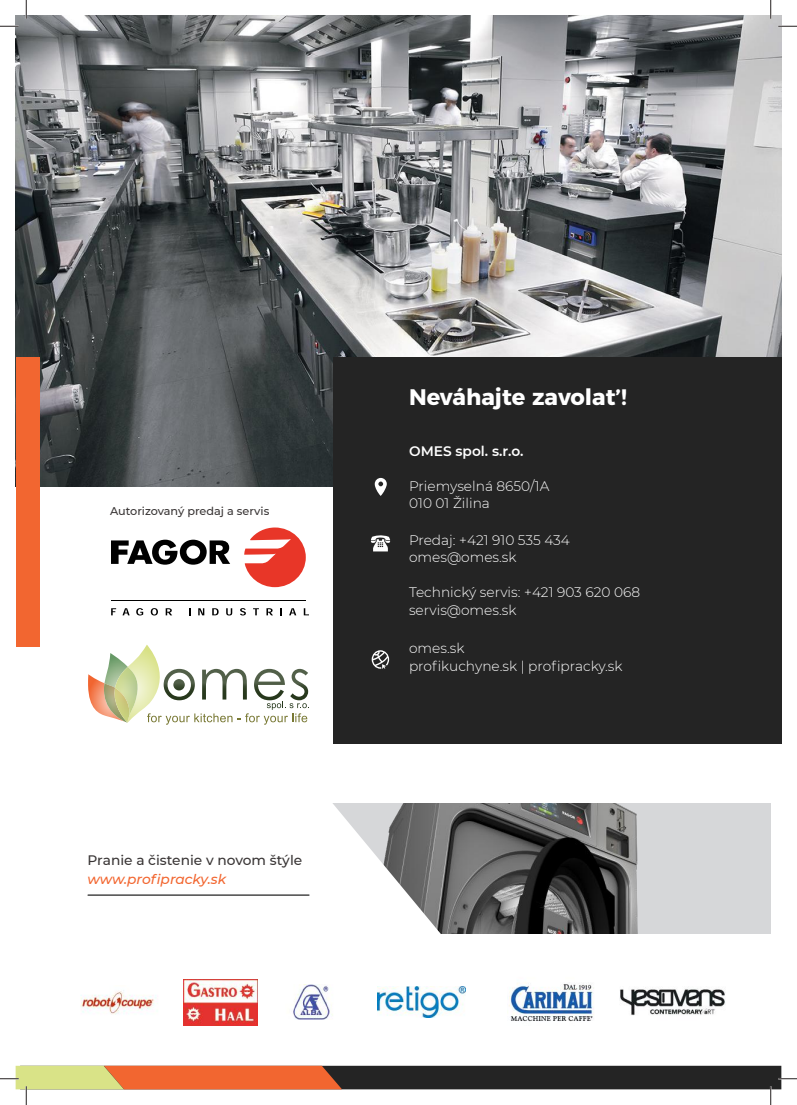
<style>
.page{position:relative;width:797px;height:1105px;background:#fff}
.page>*{position:absolute;margin:0;border:0;box-sizing:border-box;transform-origin:0 0}
.t1{font:700 22.5px "Montserrat";color:#fff}
.t2{font:300 13.75px/17.5px "Montserrat";color:#fff}
.t3{font:500 13.75px "Montserrat";color:#393535}
.t4{font:italic 500 13.75px "Montserrat";letter-spacing:-.005em;color:#f26630}
.t5{font:600 13.75px "Montserrat";color:#fff}
.t6{font:500 11.25px "Montserrat";color:#393535}
</style>
<div class="page">
<div style="left:26px;top:803px;width:744px;height:130px;background:#d6d7d9"></div>
<img style="left:444px;top:803px;width:194px;height:130px">
<svg style="left:26px;top:803px;width:418px;height:131px;fill:#fff"></svg>
<img style="left:16px;top:16px;width:765px;height:471px">
<div style="left:333px;top:357px;width:448px;height:386px;background:#242424"></div>
<div style="left:16px;top:357px;width:23px;height:289px;background:#f26630"></div>
<img style="left:88px;top:674px;width:16px;height:41px">
<img style="left:164px;top:669px;width:31px;height:31px">
<img style="left:202px;top:669px;width:45px;height:30px">
<img style="left:254px;top:669px;width:31px;height:31px">
<img style="left:290px;top:669px;width:18px;height:31px">
<svg style="left:173px;top:679px;width:12px;height:11px"></svg>
<img style="left:104px;top:653px;width:23px;height:30px">
<img style="left:103px;top:683px;width:12px;height:35px">
<img style="left:127px;top:645px;width:33px;height:74px">
<img style="left:115px;top:667px;width:24px;height:49px">
<img style="left:113px;top:688px;width:18px;height:35px">
<svg style="left:147px;top:701px;width:162px;height:24px"></svg>
<svg style="left:371px;top:535px;width:19px;height:16px"></svg>
<svg style="left:372px;top:650px;width:17px;height:19px"></svg>
<svg style="left:375px;top:478px;width:12px;height:18px"></svg>
<img style="left:620px;top:987px;width:105px;height:29px">
<img style="left:80px;top:990px;width:76px;height:24px">
<img style="left:184px;top:979px;width:73px;height:46px">
<img style="left:293px;top:985px;width:40px;height:35px">
<img style="left:377px;top:987px;width:88px;height:31px">
<img style="left:507px;top:982px;width:87px;height:40px">
<hr style="left:111px;top:600px;width:194px;height:1px;background:#000">
<svg style="left:111px;top:608px;width:5px;height:7px"></svg>
<svg style="left:122px;top:608px;width:8px;height:7px"></svg>
<svg style="left:136px;top:608px;width:7px;height:7px"></svg>
<svg style="left:151px;top:608px;width:7px;height:7px"></svg>
<svg style="left:166px;top:608px;width:6px;height:7px"></svg>
<svg style="left:198px;top:608px;width:6px;height:7px"></svg>
<svg style="left:212px;top:608px;width:6px;height:7px"></svg>
<svg style="left:226px;top:608px;width:6px;height:7px"></svg>
<svg style="left:240px;top:608px;width:6px;height:7px"></svg>
<svg style="left:253px;top:608px;width:6px;height:7px"></svg>
<svg style="left:266px;top:608px;width:7px;height:7px"></svg>
<svg style="left:280px;top:608px;width:2px;height:7px"></svg>
<svg style="left:289px;top:608px;width:7px;height:7px"></svg>
<svg style="left:304px;top:608px;width:5px;height:7px"></svg>
<svg style="left:244px;top:527px;width:62px;height:60px"></svg>
<svg style="left:111px;top:540px;width:119px;height:25px"></svg>
<div style="left:20px;top:1066px;width:761px;height:23px;background:#242424"></div>
<hr style="left:88px;top:894px;width:221px;height:2px;background:#242424">
<svg style="left:0;top:25px;width:19px;height:2px"></svg>
<svg style="left:778px;top:25px;width:19px;height:2px"></svg>
<svg style="left:778px;top:1078px;width:19px;height:1px"></svg>
<svg style="left:25px;top:0;width:2px;height:19px"></svg>
<svg style="left:0;top:1066px;width:342px;height:39px"></svg>
<svg style="left:770px;top:0;width:1px;height:19px"></svg>
<svg style="left:770px;top:1086px;width:1px;height:19px"></svg>
<p class="t6" style="left:110px;top:503px;width:161px">Autorizovaný predaj a servis</p>
<p class="t3" style="left:88px;top:851px;width:216px">Pranie a čistenie v novom štýle</p>
<p class="t4" style="left:88px;top:870px;width:140px">www.profipracky.sk</p>
<h1 class="t1" style="left:409px;top:379px;width:219px">Neváhajte zavolat’!</h1>
<p class="t5" style="left:409px;top:441px;width:116px">OMES spol. s.r.o.</p>
<p class="t2" style="left:409px;top:476px;width:142px">Priemyselná 8650/1A<br>010 01 Žilina</p>
<p class="t2" style="left:409px;top:530px;width:162px">Predaj: +421 910 535 434 omes@omes.sk</p>
<p class="t2" style="left:409px;top:583px;width:232px">Technický servis: +421 903 620 068 servis@omes.sk</p>
<p class="t2" style="left:409px;top:639px;width:215px">omes.sk<br>profikuchyne.sk | profipracky.sk</p>
</div>
